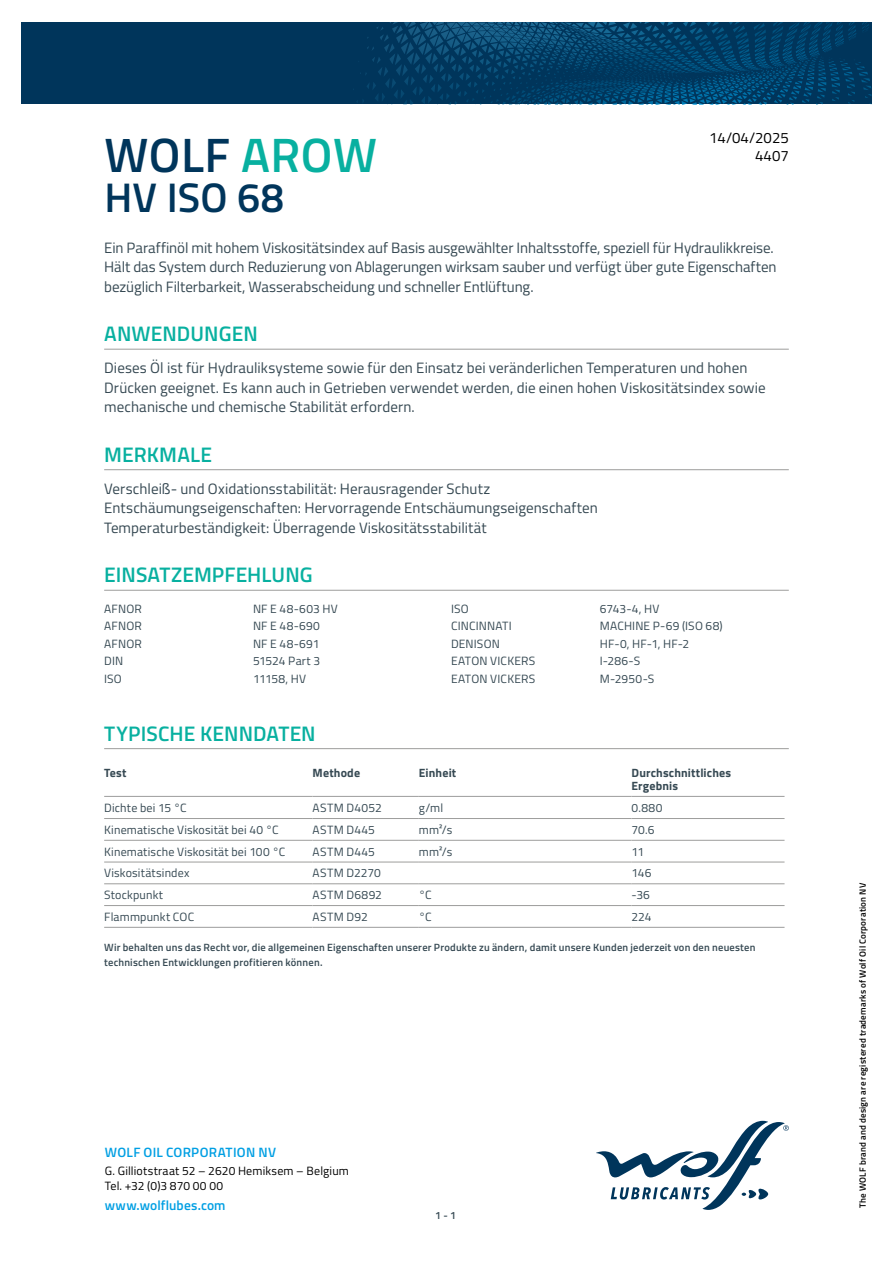
<style>
.page{position:relative;width:893px;height:1263px;background:#fff}
.page>*{position:absolute;margin:0;border:0;box-sizing:border-box;transform-origin:0 0}
.t1{font:600 48.3px "Titillium";letter-spacing:.01em;color:#00355b}
.t2{font:600 41.4px "Titillium";letter-spacing:.005em;color:#00355b}
.t3{font:600 21px "Titillium";letter-spacing:.005em;color:#08b0a0}
.t4{font:15px/19.5px "Titillium";letter-spacing:.005em;color:#364953}
.t5{font:15px/18px "Titillium";color:#000;text-align:right}
.t6{font:600 13.5px "Titillium";letter-spacing:.015em;color:#009fe3}
.t7{font:12px "Titillium";letter-spacing:.015em;color:#364953}
.t8{font:12px/14.4px "Titillium";letter-spacing:.015em;color:#000}
.t9{font:700 12px/13.5px "Titillium";letter-spacing:.015em;color:#364953}
.t10{font:600 10.5px/15px "Titillium";letter-spacing:.02em;color:#364953}
.t11{font:600 9px "Titillium";letter-spacing:.025em;color:#000}
.s1{color:#08b0a0}
</style>
<div class="page">
<svg style="left:596px;top:1121px;width:193px;height:89px"></svg>
<svg style="left:21px;top:22px;width:851px;height:82px;background:#013b62"></svg>
<hr style="left:104px;top:349px;width:685px;height:1px;background:#9d9d9c">
<hr style="left:104px;top:469px;width:685px;height:1px;background:#9d9d9c">
<hr style="left:104px;top:590px;width:685px;height:1px;background:#9d9d9c">
<hr style="left:104px;top:748px;width:685px;height:1px;background:#9d9d9c">
<hr style="left:104px;top:796px;width:209px;height:1px;background:#9d9d9c">
<hr style="left:313px;top:796px;width:106px;height:1px;background:#9d9d9c">
<hr style="left:419px;top:796px;width:212px;height:1px;background:#9d9d9c">
<hr style="left:631px;top:796px;width:153px;height:1px;background:#9d9d9c">
<hr style="left:104px;top:818px;width:209px;height:1px;background:#9d9d9c">
<hr style="left:313px;top:818px;width:106px;height:1px;background:#9d9d9c">
<hr style="left:419px;top:818px;width:212px;height:1px;background:#9d9d9c">
<hr style="left:631px;top:818px;width:153px;height:1px;background:#9d9d9c">
<hr style="left:104px;top:840px;width:209px;height:1px;background:#9d9d9c">
<hr style="left:313px;top:840px;width:106px;height:1px;background:#9d9d9c">
<hr style="left:419px;top:840px;width:212px;height:1px;background:#9d9d9c">
<hr style="left:631px;top:840px;width:153px;height:1px;background:#9d9d9c">
<hr style="left:104px;top:862px;width:209px;height:1px;background:#9d9d9c">
<hr style="left:313px;top:862px;width:106px;height:1px;background:#9d9d9c">
<hr style="left:419px;top:862px;width:212px;height:1px;background:#9d9d9c">
<hr style="left:631px;top:862px;width:153px;height:1px;background:#9d9d9c">
<hr style="left:104px;top:883px;width:209px;height:1px;background:#9d9d9c">
<hr style="left:313px;top:883px;width:106px;height:1px;background:#9d9d9c">
<hr style="left:419px;top:883px;width:212px;height:1px;background:#9d9d9c">
<hr style="left:631px;top:883px;width:153px;height:1px;background:#9d9d9c">
<hr style="left:104px;top:905px;width:209px;height:1px;background:#9d9d9c">
<hr style="left:313px;top:905px;width:106px;height:1px;background:#9d9d9c">
<hr style="left:419px;top:905px;width:212px;height:1px;background:#9d9d9c">
<hr style="left:631px;top:905px;width:153px;height:1px;background:#9d9d9c">
<hr style="left:104px;top:927px;width:209px;height:1px;background:#9d9d9c">
<hr style="left:313px;top:927px;width:106px;height:1px;background:#9d9d9c">
<hr style="left:419px;top:927px;width:212px;height:1px;background:#9d9d9c">
<hr style="left:631px;top:927px;width:153px;height:1px;background:#9d9d9c">
<p class="t5" style="left:709px;top:128px;width:81px">14/04/2025<br>4407</p>
<h1 class="t1" style="left:104px;top:118px;width:274px">WOLF <span class="s1">AROW</span></h1>
<h2 class="t2" style="left:104px;top:166px;width:181px">HV ISO 68</h2>
<p class="t4" style="left:104px;top:237px;width:674px">Ein Paraffinöl mit hohem Viskositätsindex auf Basis ausgewählter Inhaltsstoffe, speziell für Hydraulikkreise.<br>Hält das System durch Reduzierung von Ablagerungen wirksam sauber und verfügt über gute Eigenschaften bezüglich Filterbarkeit, Wasserabscheidung und schneller Entlüftung.</p>
<h3 class="t3" style="left:104px;top:318px;width:155px">ANWENDUNGEN</h3>
<p class="t4" style="left:104px;top:358px;width:663px">Dieses Öl ist für Hydrauliksysteme sowie für den Einsatz bei veränderlichen Temperaturen und hohen<br>Drücken geeignet. Es kann auch in Getrieben verwendet werden, die einen hohen Viskositätsindex sowie mechanische und chemische Stabilität erfordern.</p>
<h3 class="t3" style="left:104px;top:438px;width:109px">MERKMALE</h3>
<p class="t4" style="left:104px;top:478px;width:495px">Verschleiß- und Oxidationsstabilität: Herausragender Schutz<br>Entschäumungseigenschaften: Hervorragende Entschäumungseigenschaften<br>Temperaturbeständigkeit: Überragende Viskositätsstabilität</p>
<h3 class="t3" style="left:104px;top:559px;width:210px">EINSATZEMPFEHLUNG</h3>
<p class="t7" style="left:104px;top:600px;width:39px">AFNOR</p>
<p class="t7" style="left:253px;top:600px;width:86px">NF E 48-603 HV</p>
<p class="t7" style="left:104px;top:617px;width:39px">AFNOR</p>
<p class="t7" style="left:253px;top:617px;width:68px">NF E 48-690</p>
<p class="t7" style="left:104px;top:635px;width:39px">AFNOR</p>
<p class="t7" style="left:253px;top:635px;width:68px">NF E 48-691</p>
<p class="t7" style="left:104px;top:652px;width:21px">DIN</p>
<p class="t7" style="left:253px;top:652px;width:69px">51524 Part 3</p>
<p class="t7" style="left:104px;top:670px;width:19px">ISO</p>
<p class="t7" style="left:253px;top:670px;width:55px">11158, HV</p>
<p class="t7" style="left:451px;top:600px;width:19px">ISO</p>
<p class="t7" style="left:600px;top:600px;width:61px">6743-4, HV</p>
<p class="t7" style="left:451px;top:617px;width:62px">CINCINNATI</p>
<p class="t7" style="left:600px;top:617px;width:124px">MACHINE P-69 (ISO 68)</p>
<p class="t7" style="left:451px;top:635px;width:50px">DENISON</p>
<p class="t7" style="left:600px;top:635px;width:91px">HF-0, HF-1, HF-2</p>
<p class="t7" style="left:451px;top:652px;width:86px">EATON VICKERS</p>
<p class="t7" style="left:600px;top:652px;width:42px">I-286-S</p>
<p class="t7" style="left:451px;top:670px;width:86px">EATON VICKERS</p>
<p class="t7" style="left:600px;top:670px;width:56px">M-2950-S</p>
<h3 class="t3" style="left:104px;top:717px;width:213px">TYPISCHE KENNDATEN</h3>
<p class="t9" style="left:104px;top:765px;width:24px">Test</p>
<p class="t9" style="left:313px;top:765px;width:49px">Methode</p>
<p class="t9" style="left:419px;top:765px;width:39px">Einheit</p>
<p class="t9" style="left:631px;top:765px;width:101px">Durchschnittliches<br>Ergebnis</p>
<p class="t7" style="left:104px;top:799px;width:84px">Dichte bei 15 °C</p>
<p class="t7" style="left:313px;top:799px;width:71px">ASTM D4052</p>
<p class="t7" style="left:419px;top:799px;width:26px">g/ml</p>
<p class="t7" style="left:631px;top:799px;width:32px">0.880</p>
<p class="t7" style="left:104px;top:821px;width:176px">Kinematische Viskosität bei 40 °C</p>
<p class="t7" style="left:313px;top:821px;width:64px">ASTM D445</p>
<p class="t7" style="left:419px;top:821px;width:35px">mm²/s</p>
<p class="t7" style="left:631px;top:821px;width:25px">70.6</p>
<p class="t7" style="left:104px;top:843px;width:183px">Kinematische Viskosität bei 100 °C</p>
<p class="t7" style="left:313px;top:843px;width:64px">ASTM D445</p>
<p class="t7" style="left:419px;top:843px;width:35px">mm²/s</p>
<p class="t7" style="left:631px;top:843px;width:14px">11</p>
<p class="t7" style="left:104px;top:864px;width:87px">Viskositätsindex</p>
<p class="t7" style="left:313px;top:864px;width:70px">ASTM D2270</p>
<p class="t7" style="left:631px;top:864px;width:22px">146</p>
<p class="t7" style="left:104px;top:886px;width:60px">Stockpunkt</p>
<p class="t7" style="left:313px;top:886px;width:71px">ASTM D6892</p>
<p class="t7" style="left:419px;top:886px;width:14px">°C</p>
<p class="t7" style="left:631px;top:886px;width:20px">-36</p>
<p class="t7" style="left:104px;top:908px;width:92px">Flammpunkt COC</p>
<p class="t7" style="left:313px;top:908px;width:57px">ASTM D92</p>
<p class="t7" style="left:419px;top:908px;width:14px">°C</p>
<p class="t7" style="left:631px;top:908px;width:22px">224</p>
<p class="t10" style="left:104px;top:939px;width:653px">Wir behalten uns das Recht vor, die allgemeinen Eigenschaften unserer Produkte zu ändern, damit unsere Kunden jederzeit von den neuesten technischen Entwicklungen profitieren können.</p>
<p class="t6" style="left:105px;top:1142px;width:173px">WOLF OIL CORPORATION NV</p>
<p class="t8" style="left:105px;top:1163px;width:246px">G. Gilliotstraat 52 – 2620 Hemiksem – Belgium<br>Tel. +32 (0)3 870 00 00</p>
<p class="t6" style="left:105px;top:1195px;width:122px">www.wolflubes.com</p>
<p class="t10" style="left:435px;top:1207px;width:22px">1 - 1</p>
<p class="t11" style="left:856px;top:1208px;width:326px;rotate:-90deg">The WOLF brand and design are registered trademarks of Wolf Oil Corporation NV</p>
</div>
